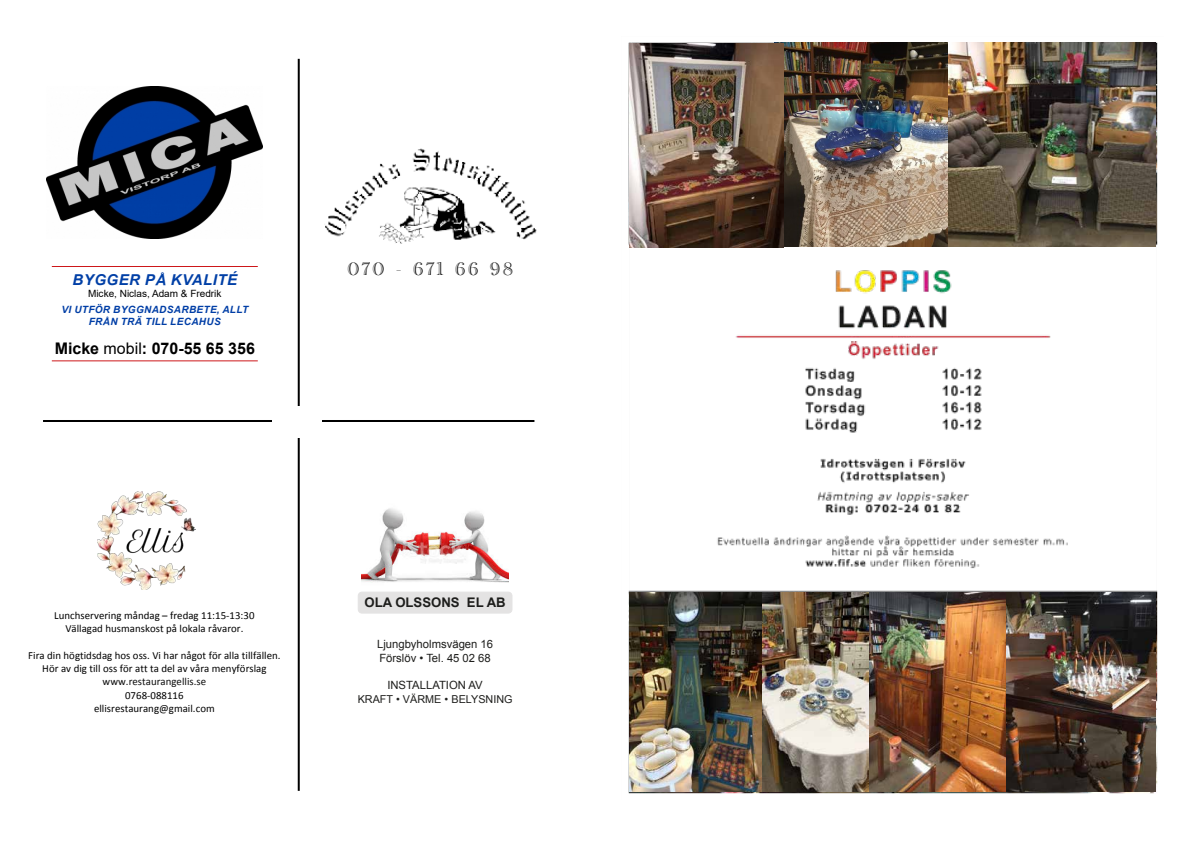
<style>
.page{position:relative;width:1191px;height:842px;background:#fff}
.page>*{position:absolute;margin:0;border:0;box-sizing:border-box;transform-origin:0 0}
.t1{font:18.9px "Academy Engraved Let Plain";letter-spacing:.14em;color:#000}
.t2{font:700 16px "Arial";color:#000}
.t3{font:italic 700 15px "Arial";letter-spacing:.035em;color:#003fa6}
.t4{font:700 13.2px "Arial";letter-spacing:-.005em;color:#1e1e1c}
.t5{font:11.4px/13.6px "Arial";color:#1e1e1c}
.t6{font:10.9px "Arial";color:#1e1e1c}
.t7{font:10.8px/13.3px "Calibri";letter-spacing:.005em;color:#000;text-align:center}
.t8{font:10.8px "Calibri";color:#0d0d0d}
.t9{font:italic 700 10px/12px "Arial";letter-spacing:.035em;color:#003ea6;text-align:center}
.t10{font:10px "Arial";color:#000}
.s1{font-weight:400}
</style>
<div class="page">
<img style="left:628px;top:42px;width:530px;height:752px">
<img style="left:783px;top:43px;width:372px;height:204px">
<img style="left:630px;top:43px;width:153px;height:204px">
<img style="left:630px;top:592px;width:525px;height:200px">
<img style="left:97px;top:491px;width:98px;height:99px">
<img style="left:324px;top:148px;width:213px;height:96px">
<svg style="left:358px;top:591px;width:154px;height:23px;background:#e5e4e4"></svg>
<img style="left:361px;top:508px;width:148px;height:75px">
<img style="left:46px;top:86px;width:217px;height:153px">
<hr style="left:52px;top:266px;width:206px;height:1px;background:#cd171a">
<hr style="left:52px;top:360px;width:206px;height:1px;background:#cd171a">
<hr style="left:43px;top:420px;width:491px;height:2px;background:#000">
<hr style="left:298px;top:59px;width:2px;height:732px;background:#000">
<div style="left:272px;top:407px;width:50px;height:31px;background:#fff"></div>
<h3 class="t3" style="left:72px;top:270px;width:166px">BYGGER PÅ KVALITÉ</h3>
<p class="t10" style="left:88px;top:287px;width:135px">Micke, Niclas, Adam &amp; Fredrik</p>
<p class="t9" style="left:61px;top:304px;width:188px">VI UTFÖR BYGGNADSARBETE, ALLT<br>FRÅN TRÄ TILL LECAHUS</p>
<h2 class="t2" style="left:55px;top:337px;width:202px">Micke <span class="s1">mobil</span>: 070-55 65 356</h2>
<h1 class="t1" style="left:347px;top:255px;width:167px">070 - 671 66 98</h1>
<p class="t7" style="left:54px;top:608px;width:202px">Lunchservering måndag – fredag 11:15-13:30<br>Vällagad husmanskost på lokala råvaror.</p>
<p class="t7" style="left:28px;top:648px;width:254px">Fira din högtidsdag hos oss. Vi har något för alla tillfällen.<br>Hör av dig till oss för att ta del av våra menyförslag</p>
<p class="t8" style="left:103px;top:675px;width:105px">www.restaurangellis.se</p>
<p class="t7" style="left:94px;top:688px;width:122px">0768-088116 ellisrestaurang@gmail.com</p>
<p class="t4" style="left:364px;top:593px;width:143px">OLA OLSSONS EL AB</p>
<p class="t5" style="left:377px;top:637px;width:118px">Ljungbyholmsvägen 16<br>Förslöv • Tel. 45 02 68</p>
<p class="t5" style="left:387px;top:678px;width:97px">INSTALLATION AV</p>
<p class="t6" style="left:358px;top:692px;width:156px">KRAFT • VÄRME • BELYSNING</p>
</div>
